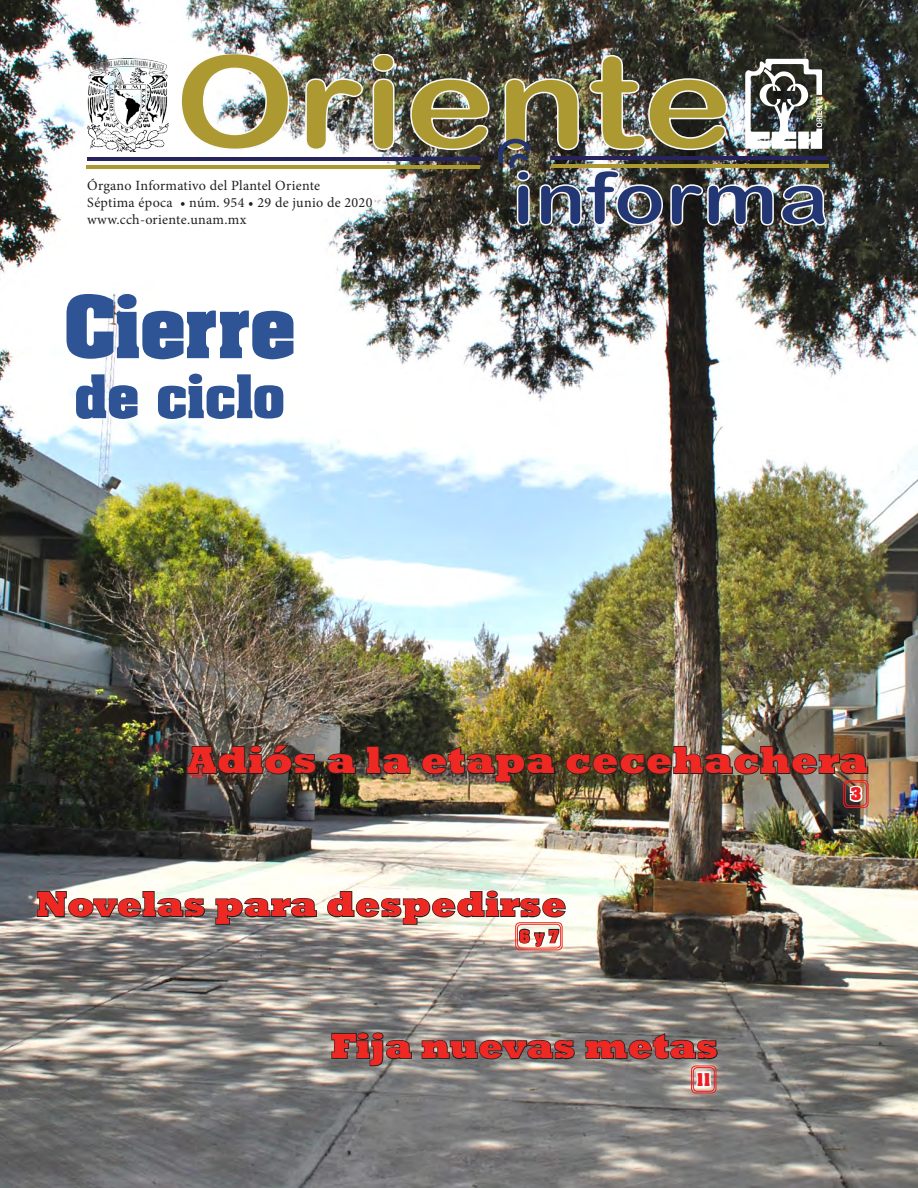
<style>
.page{position:relative;width:918px;height:1188px;background:#fff}
.page>*{position:absolute;margin:0;border:0;box-sizing:border-box;transform-origin:0 0}
.t1{font:129.45px "Arial Rounded MT Bold";color:#ad9932;scale:1.18 1}
.llamadas_peques_OK{font:700 73.5px "Aachen";color:#2f5496}
.t2{font:73.35px "Arial Rounded MT Bold";color:#223773;scale:1.16 1}
.llamadas_peques_OK-2{font:700 51px "Aachen";color:#2f5496}
.t3{font:800 39px "Rockwell";color:#ee2823}
.t4{font:800 36px "Rockwell";color:#ee2823}
.pase{font:700 15px "Aachen";color:#ee1d23}
.pase-2{font:700 15px "Aachen";color:#ee2823}
.t5{font:14.1px "Minion Pro";letter-spacing:.02em;color:#231f20}
</style>
<div class="page">
<img style="left:0;top:0;width:918px;height:1188px">
<img style="left:87px;top:59px;width:82px;height:92px">
<img style="left:180px;top:54px;width:110px;height:97px">
<img style="left:305px;top:78px;width:59px;height:73px">
<img style="left:372px;top:54px;width:23px;height:97px">
<img style="left:410px;top:77px;width:80px;height:74px">
<hr style="left:87px;top:157px;width:393px;height:4px;background:#26235d">
<hr style="left:86px;top:165px;width:394px;height:4px;background:#ad9932">
<hr style="left:551px;top:156px;width:277px;height:4px;background:#26235d">
<hr style="left:551px;top:164px;width:277px;height:4px;background:#ad9932">
<img style="left:496px;top:54px;width:331px;height:173px">
<svg style="left:36px;top:890px;width:170px;height:28px"></svg>
<svg style="left:215px;top:897px;width:103px;height:29px"></svg>
<svg style="left:186px;top:744px;width:131px;height:31px;background:#534942"></svg>
<svg style="left:326px;top:753px;width:31px;height:22px"></svg>
<svg style="left:366px;top:745px;width:45px;height:30px"></svg>
<img style="left:421px;top:745px;width:135px;height:53px">
<img style="left:565px;top:745px;width:304px;height:30px">
<svg style="left:331px;top:1031px;width:82px;height:36px;background:#73706e"></svg>
<svg style="left:421px;top:1039px;width:155px;height:21px;background:#6b6765"></svg>
<div style="left:845px;top:782px;width:22px;height:24px;border:1px solid #ee1d23;border-radius:4px"></div>
<div style="left:843px;top:780px;width:25px;height:28px;border:1px solid #ee1d23;border-radius:4px"></div>
<svg style="left:847px;top:783px;width:18px;height:21px"></svg>
<div style="left:693px;top:1067px;width:22px;height:25px;border:1px solid #ee1d23;border-radius:4px"></div>
<div style="left:691px;top:1066px;width:25px;height:27px;border:1px solid #ee1d23;border-radius:4px"></div>
<svg style="left:585px;top:1032px;width:133px;height:57px;background:#827c7a"></svg>
<div style="left:515px;top:922px;width:47px;height:28px;border:1px solid #ee2823;border-radius:4px"></div>
<svg style="left:326px;top:890px;width:241px;height:58px"></svg>
<p class="t1" style="left:174px;top:25px;width:475px">Oriente</p>
<p class="t2" style="left:512px;top:155px;width:275px">informa</p>
<p class="t5" style="left:87px;top:176px;width:235px">Órgano Informativo del Plantel Oriente</p>
<p class="t5" style="left:87px;top:193px;width:287px">Séptima época • núm. 954 • 29 de junio de 2020</p>
<p class="t5" style="left:87px;top:210px;width:161px">www.cch-oriente.unam.mx</p>
<p class="llamadas_peques_OK" style="left:64px;top:271px;width:232px">Cierre</p>
<p class="llamadas_peques_OK-2" style="left:75px;top:358px;width:211px">de ciclo</p>
<p class="t3" style="left:187px;top:738px;width:683px">Adiós a la etapa cecehachera</p>
<p class="t4" style="left:37px;top:883px;width:531px">Novelas para despedirse</p>
<p class="pase-2" style="left:519px;top:925px;width:41px">6 y 7</p>
<p class="t4" style="left:331px;top:1025px;width:389px">Fija nuevas metas</p>
<p class="pase" style="left:697px;top:1068px;width:15px">11</p>
<p class="pase" style="left:851px;top:783px;width:12px">3</p>
</div>
